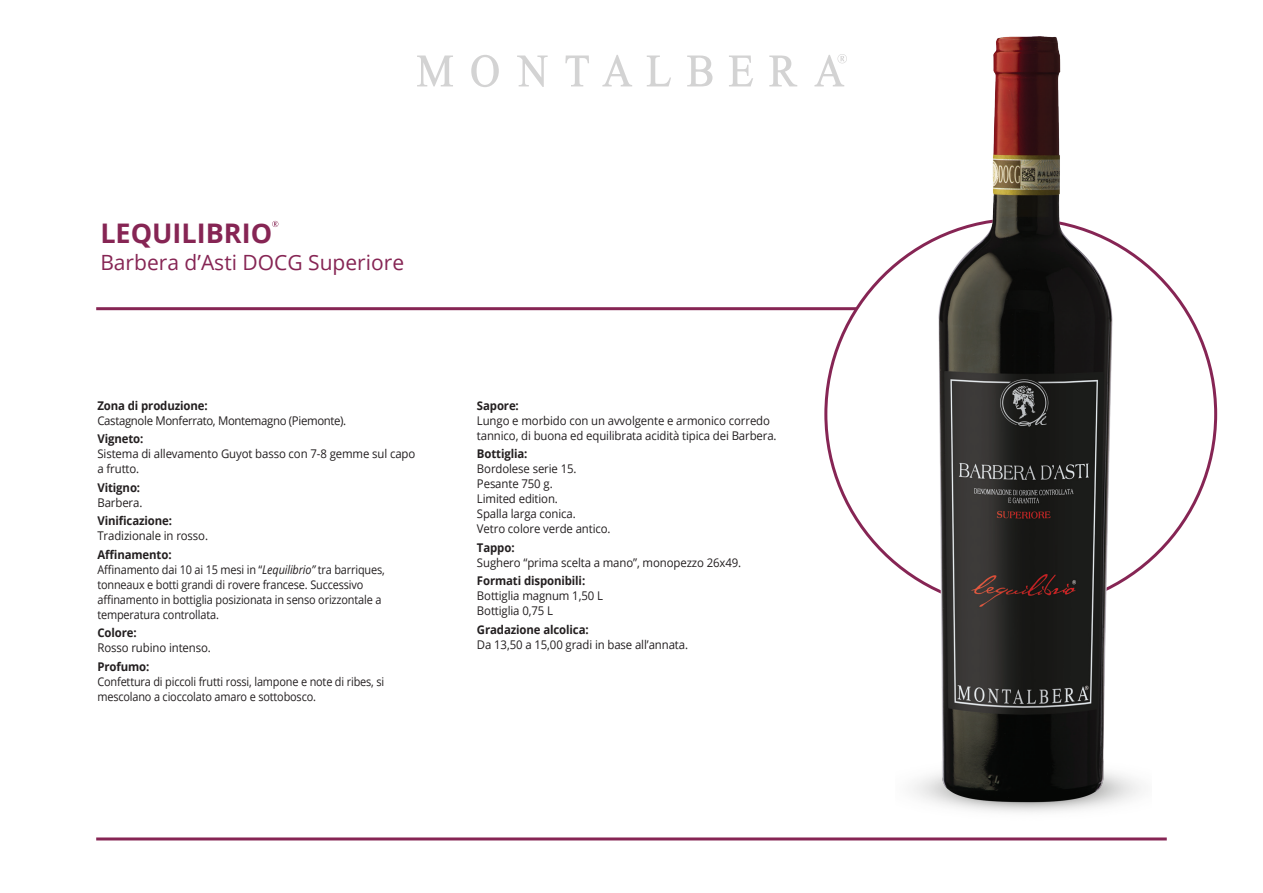
<style>
.page{position:relative;width:1263px;height:893px;background:#fff}
.page>*{position:absolute;margin:0;border:0;box-sizing:border-box;transform-origin:0 0}
.t1{font:700 27px "Open Sans";color:#862554}
.t2{font:21px "Open Sans";color:#862554}
.t3{font:12px/15px "Open Sans";letter-spacing:-.01em;color:#231f20;scale:.95 1}
.t4{font:12px/15px "Open Sans";letter-spacing:-.01em;color:#231f20;scale:.91 1}
.t5{font:700 12px "Open Sans";letter-spacing:-.01em;color:#231f20;scale:.95 1}
.t6{font:12px "Open Sans";letter-spacing:-.03em;color:#231f20;scale:.95 1}
.s1{font-weight:700}
.s2{font-style:italic}
</style>
<div class="page">
<hr style="left:96px;top:837px;width:1071px;height:3px;background:#862554">
<hr style="left:96px;top:307px;width:760px;height:3px;background:#862554">
<svg style="left:814px;top:54px;width:33px;height:32px"></svg>
<svg style="left:417px;top:55px;width:36px;height:31px"></svg>
<svg style="left:769px;top:55px;width:28px;height:31px"></svg>
<svg style="left:517px;top:55px;width:31px;height:32px"></svg>
<svg style="left:565px;top:55px;width:24px;height:31px"></svg>
<svg style="left:602px;top:55px;width:30px;height:31px"></svg>
<svg style="left:647px;top:55px;width:24px;height:31px"></svg>
<svg style="left:687px;top:55px;width:25px;height:31px"></svg>
<svg style="left:729px;top:55px;width:24px;height:31px"></svg>
<svg style="left:471px;top:55px;width:28px;height:32px"></svg>
<img style="left:895px;top:36px;width:257px;height:805px">
<svg style="left:272px;top:221px;width:6px;height:6px"></svg>
<h1 class="t1" style="left:100px;top:214px;width:173px">LEQUILIBRIO</h1>
<h2 class="t2" style="left:100px;top:248px;width:305px">Barbera d’Asti DOCG Superiore</h2>
<p class="t5" style="left:97px;top:397px;width:118px">Zona di produzione:</p>
<p class="t6" style="left:97px;top:412px;width:263px">Castagnole Monferrato, Montemagno (Piemonte).</p>
<p class="t5" style="left:97px;top:430px;width:50px">Vigneto:</p>
<p class="t3" style="left:97px;top:446px;width:336px">Sistema di allevamento Guyot basso con 7-8 gemme sul capo a frutto.</p>
<p class="t5" style="left:97px;top:479px;width:46px">Vitigno:</p>
<p class="t3" style="left:97px;top:495px;width:49px">Barbera.</p>
<p class="t5" style="left:97px;top:512px;width:80px">Vinificazione:</p>
<p class="t3" style="left:97px;top:528px;width:118px">Tradizionale in rosso.</p>
<p class="t4" style="left:97px;top:547px;width:317px"><span class="s1">Affinamento:<br></span>Affinamento dai 10 ai 15 mesi in “<span class="s2">Lequilibrio”</span> tra barriques, tonneaux e botti grandi di rovere francese. Successivo affinamento in bottiglia posizionata in senso orizzontale a temperatura controllata.</p>
<p class="t5" style="left:97px;top:625px;width:43px">Colore:</p>
<p class="t3" style="left:97px;top:640px;width:121px">Rosso rubino intenso.</p>
<p class="t5" style="left:97px;top:658px;width:56px">Profumo:</p>
<p class="t4" style="left:97px;top:674px;width:317px">Confettura di piccoli frutti rossi, lampone e note di ribes, si mescolano a cioccolato amaro e sottobosco.</p>
<p class="t5" style="left:477px;top:397px;width:46px">Sapore:</p>
<p class="t3" style="left:477px;top:413px;width:317px">Lungo e morbido con un avvolgente e armonico corredo tannico, di buona ed equilibrata acidità tipica dei Barbera.</p>
<p class="t5" style="left:477px;top:445px;width:55px">Bottiglia:</p>
<p class="t3" style="left:477px;top:461px;width:142px">Bordolese serie 15.<br>Pesante 750 g.<br>Limited edition.<br>Spalla larga conica.<br>Vetro colore verde antico.</p>
<p class="t5" style="left:477px;top:539px;width:41px">Tappo:</p>
<p class="t3" style="left:477px;top:555px;width:280px">Sughero “prima scelta a mano”, monopezzo 26x49.</p>
<p class="t5" style="left:477px;top:572px;width:115px">Formati disponibili:</p>
<p class="t3" style="left:477px;top:588px;width:134px">Bottiglia magnum 1,50 L<br>Bottiglia 0,75 L</p>
<p class="t5" style="left:477px;top:621px;width:119px">Gradazione alcolica:</p>
<p class="t3" style="left:477px;top:637px;width:224px">Da 13,50 a 15,00 gradi in base all’annata.</p>
</div>
